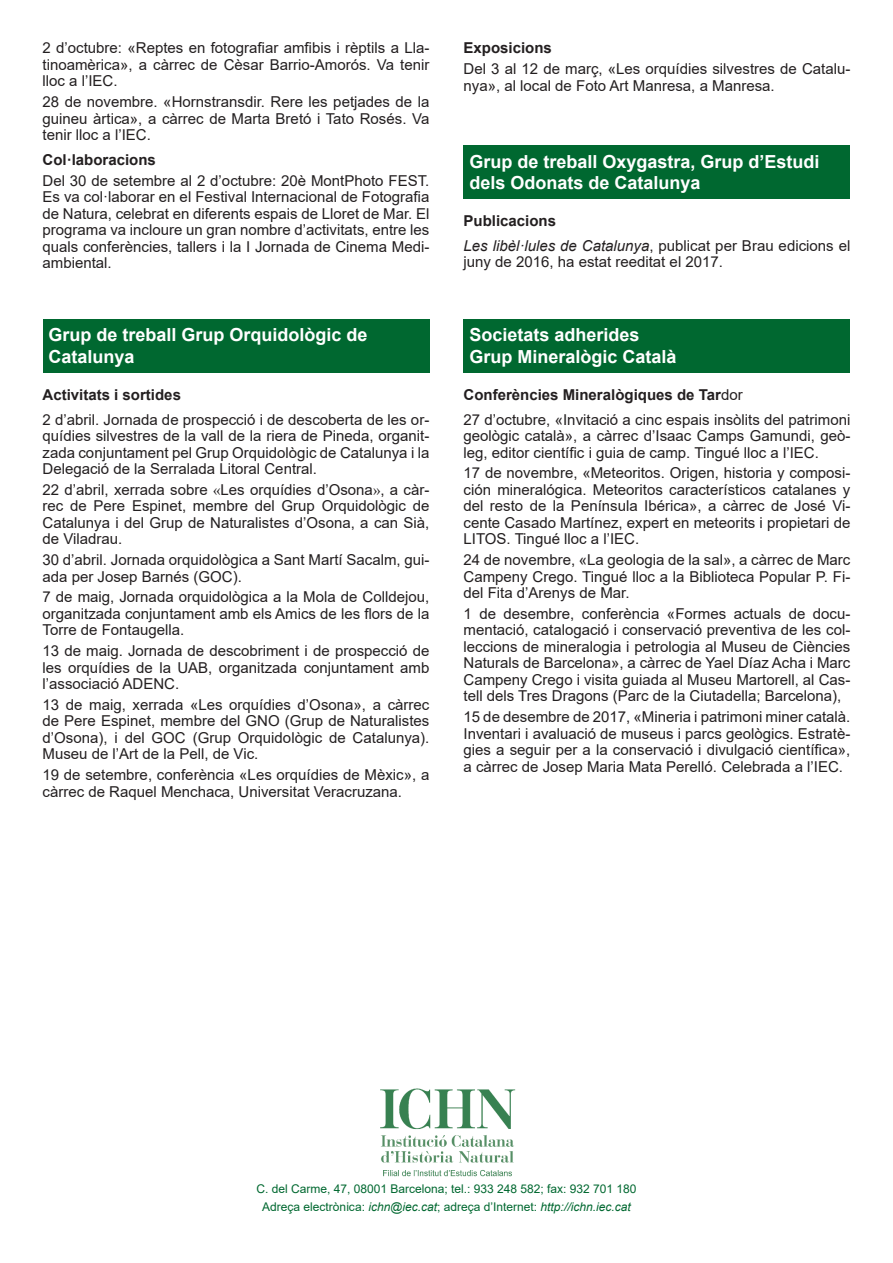
<style>
.page{position:relative;width:893px;height:1263px;background:#fff}
.page>*{position:absolute;margin:0;border:0;box-sizing:border-box;transform-origin:0 0}
.t1{font:700 18px/21.6px "Arial";color:#fff}
.t2{font:15px/16.5px "Arial";color:#231f20;text-align:justify}
.t3{font:700 15px "Arial";color:#231f20}
.t4{font:12px/18.6px "Arial";color:#006830;text-align:center}
.s1{font-family:"Times New Roman"}
.s2{font-weight:700}
.s3{font-style:italic}
</style>
<div class="page">
<img style="left:380px;top:1088px;width:136px;height:89px">
<div style="left:43px;top:319px;width:386px;height:53px;background:#006830"></div>
<div style="left:463px;top:145px;width:387px;height:53px;background:#006830"></div>
<div style="left:463px;top:319px;width:387px;height:53px;background:#006830"></div>
<p class="t2" style="left:43px;top:40px;width:388px">2 d’octubre: «Reptes en fotografiar amfibis i rèptils a Lla&shy;tinoamèrica», a càrrec de Cèsar Barrio-Amorós. Va tenir lloc a l’IEC.</p>
<p class="t2" style="left:43px;top:94px;width:388px">28 de novembre. «Hornstransdir. Rere les petjades de la guineu àrtica», a càrrec de Marta Bretó i Tato Rosés. Va tenir lloc a l’IEC.</p>
<p class="t3" style="left:43px;top:149px;width:115px">Col·laboracions</p>
<p class="t2" style="left:43px;top:172px;width:388px">Del 30 de setembre al 2 d’octubre: 20è MontPhoto FEST.<br>Es va col·laborar en el Festival Internacional de Fotografia de Natura, celebrat en diferents espais de Lloret de Mar. El programa va incloure un gran nombre d’activitats, entre les quals conferències, tallers i la I Jornada de Cinema Medi&shy;ambiental.</p>
<p class="t1" style="left:49px;top:324px;width:321px">Grup de treball Grup Orquidològic de<br>Catalunya</p>
<p class="t3" style="left:43px;top:384px;width:140px">Activitats i sortides</p>
<p class="t2" style="left:43px;top:411px;width:388px">2 d’abril. Jornada de prospecció i de descoberta de les or&shy;quídies silvestres de la vall de la riera de Pineda, organit&shy;zada conjuntament pel Grup Orquidològic de Catalunya i la Delegació de la Serralada Litoral Central.</p>
<p class="t2" style="left:43px;top:481px;width:388px">22 d’abril, xerrada sobre <span class="s1">«</span>Les orquídies d’Osona<span class="s1">»</span>, a càr&shy;rec de Pere Espinet, membre del Grup Orquidològic de Catalunya i del Grup de Naturalistes d’Osona, a can Sià, de Viladrau.</p>
<p class="t2" style="left:43px;top:551px;width:388px">30 d’abril. Jornada orquidològica a Sant Martí Sacalm, gui&shy;ada per Josep Barnés (GOC).</p>
<p class="t2" style="left:43px;top:589px;width:388px">7 de maig, Jornada orquidològica a la Mola de Colldejou, organitzada conjuntament amb els Amics de les flors de la Torre de Fontaugella.</p>
<p class="t2" style="left:43px;top:642px;width:388px">13 de maig. Jornada de descobriment i de prospecció de les orquídies de la UAB, organitzada conjuntament amb l’associació ADENC.</p>
<p class="t2" style="left:43px;top:696px;width:388px">13 de maig, xerrada «Les orquídies d’Osona», a càrrec de Pere Espinet, membre del GNO (Grup de Naturalistes d’Osona), i del GOC (Grup Orquidològic de Catalunya).<br>Museu de l’Art de la Pell, de Vic.</p>
<p class="t2" style="left:43px;top:766px;width:388px">19 de setembre, conferència «Les orquídies de Mèxic», a càrrec de Raquel Menchaca, Universitat Veracruzana.</p>
<p class="t3" style="left:463px;top:38px;width:90px">Exposicions</p>
<p class="t2" style="left:463px;top:61px;width:388px">Del 3 al 12 de març, «Les orquídies silvestres de Catalu&shy;nya», al local de Foto Art Manresa, a Manresa.</p>
<p class="t1" style="left:469px;top:151px;width:352px">Grup de treball Oxygastra, Grup d’Estudi dels Odonats de Catalunya</p>
<p class="t2" style="left:463px;top:208px;width:388px;line-height:25px"><span class="s2">Publicacions<br></span><span class="s3">Les libèl·lules de Catalunya</span>, publicat per Brau edicions el</p>
<p class="t2" style="left:463px;top:254px;width:261px">juny de 2016, ha estat reeditat el 2017.</p>
<p class="t1" style="left:469px;top:324px;width:209px">Societats adherides<br>Grup Mineralògic Català</p>
<p class="t2" style="left:463px;top:382px;width:388px;line-height:25px"><span class="s2">Conferències Mineralògiques de Tar</span>dor<br>27 d’octubre, «Invitació a cinc espais insòlits del patrimoni</p>
<p class="t2" style="left:463px;top:427px;width:388px">geològic català», a càrrec d’Isaac Camps Gamundi, geò&shy;leg, editor científic i guia de camp. Tingué lloc a l’IEC.</p>
<p class="t2" style="left:463px;top:465px;width:388px">17 de novembre, «Meteoritos. Origen, historia y composi&shy;ción mineralógica. Meteoritos característicos catalanes y del resto de la Península Ibérica», a càrrec de José Vi&shy;cente Casado Martínez, expert en meteorits i propietari de LITOS. Tingué lloc a l’IEC.</p>
<p class="t2" style="left:463px;top:551px;width:388px">24 de novembre, «La geologia de la sal», a càrrec de Marc Campeny Crego. Tingué lloc a la Biblioteca Popular P. Fi&shy;del Fita d’Arenys de Mar.</p>
<p class="t2" style="left:463px;top:605px;width:388px">1 de desembre, conferència «Formes actuals de docu&shy;mentació, catalogació i conservació preventiva de les col· leccions de mineralogia i petrologia al Museu de Ciències Naturals de Barcelona», a càrrec de Yael Díaz Acha i Marc Campeny Crego i visita guiada al Museu Martorell, al Cas&shy;tell dels Tres Dragons (Parc de la Ciutadella; Barcelona),</p>
<p class="t2" style="left:463px;top:708px;width:388px">15 de desembre de 2017, «Mineria i patrimoni miner català.<br>Inventari i avaluació de museus i parcs geològics. Estratè&shy;gies a seguir per a la conservació i divulgació científica», a càrrec de Josep Maria Mata Perelló. Celebrada a l’IEC.</p>
<p class="t4" style="left:256px;top:1179px;width:382px">C. del Carme, 47, 08001 Barcelona; tel.: 933 248 582; fax: 932 701 180<br>Adreça electrònica: <span class="s3">ichn@iec.cat</span>; adreça d’Internet: <span class="s3">http://ichn.iec.cat</span></p>
</div>
